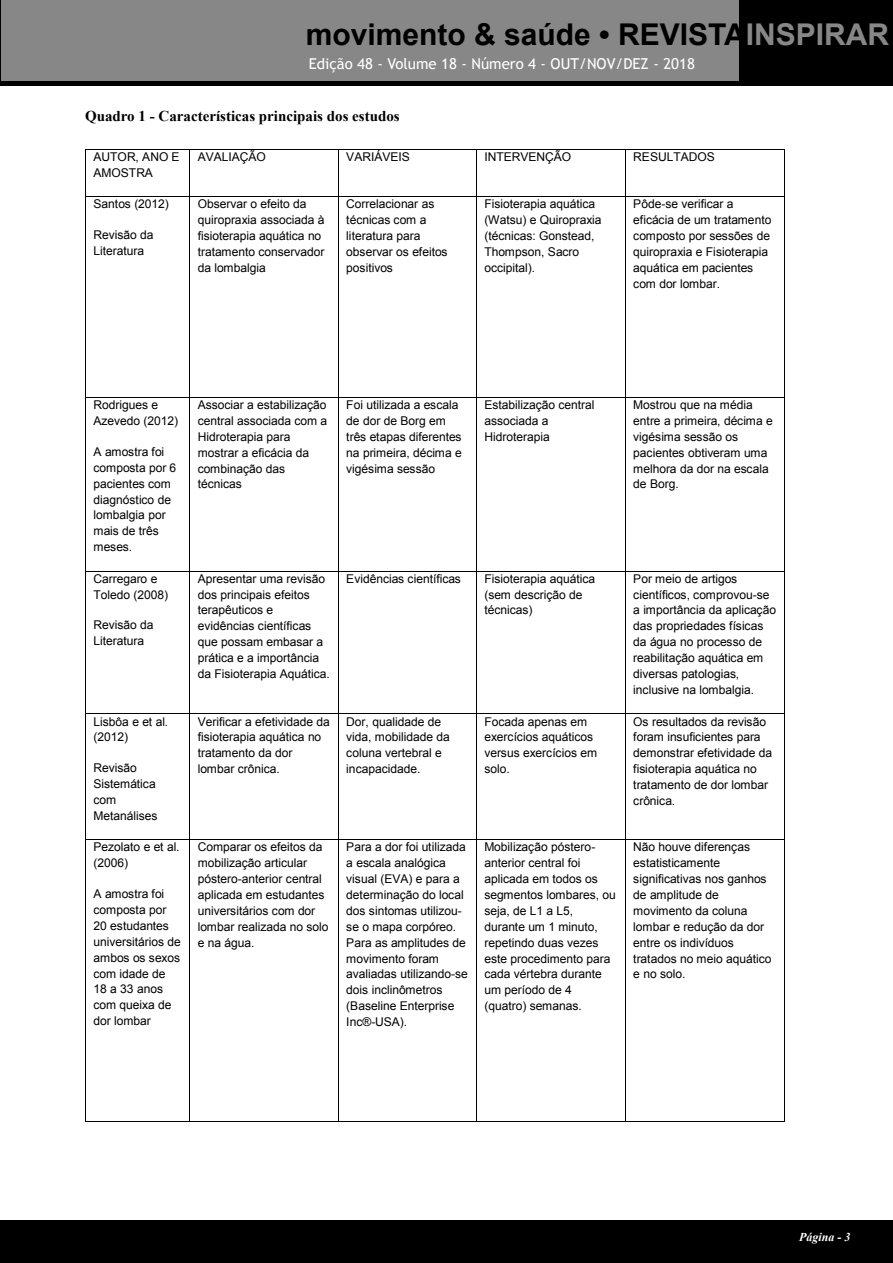
<style>
.page{position:relative;width:893px;height:1263px;background:#fff}
.page>*{position:absolute;margin:0;border:0;box-sizing:border-box;transform-origin:0 0}
.t1{font:700 30px "Arial";color:#000}
.t2{font:700 15px "Times New Roman";color:#000}
.t3{font:15px "Trebuchet MS";color:#fff}
.t4{font:12px/15.9px "Arial";letter-spacing:-.005em;color:#000}
.t5{font:italic 700 12px "Times New Roman";color:#fff}
.s1{color:#878787}
</style>
<div class="page">
<div style="left:0;top:1220px;width:893px;height:43px;background:#000"></div>
<div style="left:0;top:0;width:893px;height:85px;background:#000"></div>
<div style="left:2px;top:0;width:737px;height:80px;background:#878787"></div>
<hr style="left:86px;top:149px;width:103px;height:1px;background:#000">
<hr style="left:190px;top:149px;width:148px;height:1px;background:#000">
<hr style="left:339px;top:149px;width:137px;height:1px;background:#000">
<hr style="left:477px;top:149px;width:148px;height:1px;background:#000">
<hr style="left:625px;top:149px;width:159px;height:1px;background:#000">
<hr style="left:85px;top:150px;width:1px;height:46px;background:#000">
<hr style="left:189px;top:150px;width:1px;height:46px;background:#000">
<hr style="left:338px;top:150px;width:1px;height:46px;background:#000">
<hr style="left:476px;top:150px;width:1px;height:46px;background:#000">
<hr style="left:625px;top:150px;width:1px;height:46px;background:#000">
<hr style="left:784px;top:150px;width:1px;height:46px;background:#000">
<hr style="left:86px;top:196px;width:103px;height:1px;background:#000">
<hr style="left:190px;top:196px;width:148px;height:1px;background:#000">
<hr style="left:339px;top:196px;width:137px;height:1px;background:#000">
<hr style="left:477px;top:196px;width:148px;height:1px;background:#000">
<hr style="left:625px;top:196px;width:159px;height:1px;background:#000">
<hr style="left:85px;top:197px;width:1px;height:200px;background:#000">
<hr style="left:189px;top:197px;width:1px;height:200px;background:#000">
<hr style="left:338px;top:197px;width:1px;height:200px;background:#000">
<hr style="left:476px;top:197px;width:1px;height:200px;background:#000">
<hr style="left:625px;top:197px;width:1px;height:200px;background:#000">
<hr style="left:784px;top:197px;width:1px;height:200px;background:#000">
<hr style="left:86px;top:397px;width:103px;height:1px;background:#000">
<hr style="left:190px;top:397px;width:148px;height:1px;background:#000">
<hr style="left:339px;top:397px;width:137px;height:1px;background:#000">
<hr style="left:477px;top:397px;width:148px;height:1px;background:#000">
<hr style="left:625px;top:397px;width:159px;height:1px;background:#000">
<hr style="left:85px;top:398px;width:1px;height:173px;background:#000">
<hr style="left:189px;top:398px;width:1px;height:173px;background:#000">
<hr style="left:338px;top:398px;width:1px;height:173px;background:#000">
<hr style="left:476px;top:398px;width:1px;height:173px;background:#000">
<hr style="left:625px;top:398px;width:1px;height:173px;background:#000">
<hr style="left:784px;top:398px;width:1px;height:173px;background:#000">
<hr style="left:86px;top:571px;width:103px;height:1px;background:#000">
<hr style="left:190px;top:571px;width:148px;height:1px;background:#000">
<hr style="left:339px;top:571px;width:137px;height:1px;background:#000">
<hr style="left:477px;top:571px;width:148px;height:1px;background:#000">
<hr style="left:625px;top:571px;width:159px;height:1px;background:#000">
<hr style="left:85px;top:571px;width:1px;height:142px;background:#000">
<hr style="left:189px;top:571px;width:1px;height:142px;background:#000">
<hr style="left:338px;top:571px;width:1px;height:142px;background:#000">
<hr style="left:476px;top:571px;width:1px;height:142px;background:#000">
<hr style="left:625px;top:571px;width:1px;height:142px;background:#000">
<hr style="left:784px;top:571px;width:1px;height:142px;background:#000">
<hr style="left:86px;top:713px;width:103px;height:1px;background:#000">
<hr style="left:190px;top:713px;width:148px;height:1px;background:#000">
<hr style="left:339px;top:713px;width:137px;height:1px;background:#000">
<hr style="left:477px;top:713px;width:148px;height:1px;background:#000">
<hr style="left:625px;top:713px;width:159px;height:1px;background:#000">
<hr style="left:85px;top:714px;width:1px;height:125px;background:#000">
<hr style="left:189px;top:714px;width:1px;height:125px;background:#000">
<hr style="left:338px;top:714px;width:1px;height:125px;background:#000">
<hr style="left:476px;top:714px;width:1px;height:125px;background:#000">
<hr style="left:625px;top:714px;width:1px;height:125px;background:#000">
<hr style="left:784px;top:714px;width:1px;height:125px;background:#000">
<hr style="left:86px;top:839px;width:103px;height:1px;background:#000">
<hr style="left:190px;top:839px;width:148px;height:1px;background:#000">
<hr style="left:339px;top:839px;width:137px;height:1px;background:#000">
<hr style="left:477px;top:839px;width:148px;height:1px;background:#000">
<hr style="left:625px;top:839px;width:159px;height:1px;background:#000">
<hr style="left:85px;top:840px;width:1px;height:281px;background:#000">
<hr style="left:189px;top:840px;width:1px;height:281px;background:#000">
<hr style="left:338px;top:840px;width:1px;height:281px;background:#000">
<hr style="left:476px;top:840px;width:1px;height:281px;background:#000">
<hr style="left:625px;top:840px;width:1px;height:281px;background:#000">
<hr style="left:784px;top:840px;width:1px;height:281px;background:#000">
<hr style="left:86px;top:1121px;width:103px;height:1px;background:#000">
<hr style="left:190px;top:1121px;width:148px;height:1px;background:#000">
<hr style="left:339px;top:1121px;width:137px;height:1px;background:#000">
<hr style="left:477px;top:1121px;width:148px;height:1px;background:#000">
<hr style="left:625px;top:1121px;width:159px;height:1px;background:#000">
<h1 class="t1" style="left:306px;top:14px;width:585px">movimento &amp; saúde • REVISTA<span class="s1">INSPIRAR</span></h1>
<p class="t3" style="left:309px;top:55px;width:388px">Edição 48 - Volume 18 - Número 4 - OUT/NOV/DEZ - 2018</p>
<p class="t2" style="left:85px;top:105px;width:316px">Quadro 1 - Características principais dos estudos</p>
<p class="t4" style="left:94px;top:149px;width:88px">AUTOR, ANO E<br>AMOSTRA</p>
<p class="t4" style="left:198px;top:149px;width:70px">AVALIAÇÃO</p>
<p class="t4" style="left:346px;top:149px;width:65px">VARIÁVEIS</p>
<p class="t4" style="left:484px;top:149px;width:88px">INTERVENÇÃO</p>
<p class="t4" style="left:633px;top:149px;width:83px">RESULTADOS</p>
<p class="t4" style="left:94px;top:196px;width:77px">Santos (2012)</p>
<p class="t4" style="left:94px;top:227px;width:62px">Revisão da<br>Literatura</p>
<p class="t4" style="left:198px;top:196px;width:128px">Observar o efeito da quiropraxia associada à fisioterapia aquática no tratamento conservador da lombalgia</p>
<p class="t4" style="left:346px;top:196px;width:103px">Correlacionar as técnicas com a literatura para observar os efeitos positivos</p>
<p class="t4" style="left:484px;top:196px;width:119px">Fisioterapia aquática (Watsu) e Quiropraxia (técnicas: Gonstead,<br>Thompson, Sacro occipital).</p>
<p class="t4" style="left:633px;top:196px;width:140px">Pôde-se verificar a eficácia de um tratamento composto por sessões de quiropraxia e Fisioterapia aquática em pacientes com dor lombar.</p>
<p class="t4" style="left:94px;top:397px;width:86px">Rodrigues e<br>Azevedo (2012)</p>
<p class="t4" style="left:94px;top:444px;width:84px">A amostra foi composta por 6 pacientes com diagnóstico de lombalgia por mais de três meses.</p>
<p class="t4" style="left:94px;top:570px;width:76px">Carregaro e<br>Toledo (2008)</p>
<p class="t4" style="left:94px;top:617px;width:62px">Revisão da<br>Literatura</p>
<p class="t4" style="left:94px;top:713px;width:76px">Lisbôa e et al. (2012)</p>
<p class="t4" style="left:94px;top:760px;width:66px">Revisão<br>Sistemática com<br>Metanálises</p>
<p class="t4" style="left:94px;top:839px;width:88px">Pezolato e et al. (2006)</p>
<p class="t4" style="left:94px;top:886px;width:89px">A amostra foi composta por<br>20 estudantes universitários de ambos os sexos com idade de<br>18 a 33 anos com queixa de dor lombar</p>
<p class="t4" style="left:198px;top:397px;width:131px">Associar a estabilização central associada com a<br>Hidroterapia para mostrar a eficácia da combinação das técnicas</p>
<p class="t4" style="left:346px;top:397px;width:117px">Foi utilizada a escala de dor de Borg em três etapas diferentes na primeira, décima e vigésima sessão</p>
<p class="t4" style="left:484px;top:397px;width:112px">Estabilização central associada a<br>Hidroterapia</p>
<p class="t4" style="left:633px;top:397px;width:141px">Mostrou que na média entre a primeira, décima e vigésima sessão os pacientes obtiveram uma melhora da dor na escala de Borg.</p>
<p class="t4" style="left:198px;top:570px;width:134px">Apresentar uma revisão dos principais efeitos terapêuticos e evidências científicas que possam embasar a prática e a importância da Fisioterapia Aquática.</p>
<p class="t4" style="left:346px;top:570px;width:116px">Evidências científicas</p>
<p class="t4" style="left:484px;top:570px;width:112px">Fisioterapia aquática (sem descrição de técnicas)</p>
<p class="t4" style="left:633px;top:570px;width:144px">Por meio de artigos científicos, comprovou-se a importância da aplicação das propriedades físicas da água no processo de reabilitação aquática em diversas patologias, inclusive na lombalgia.</p>
<p class="t4" style="left:198px;top:713px;width:134px">Verificar a efetividade da fisioterapia aquática no tratamento da dor lombar crônica.</p>
<p class="t4" style="left:346px;top:713px;width:105px">Dor, qualidade de vida, mobilidade da coluna vertebral e incapacidade.</p>
<p class="t4" style="left:484px;top:713px;width:114px">Focada apenas em exercícios aquáticos versus exercícios em solo.</p>
<p class="t4" style="left:633px;top:713px;width:140px">Os resultados da revisão foram insuficientes para demonstrar efetividade da fisioterapia aquática no tratamento de dor lombar crônica.</p>
<p class="t4" style="left:198px;top:839px;width:132px">Comparar os efeitos da mobilização articular póstero-anterior central aplicada em estudantes universitários com dor lombar realizada no solo e na água.</p>
<p class="t4" style="left:346px;top:839px;width:123px">Para a dor foi utilizada a escala analógica visual (EVA) e para a determinação do local dos sintomas utilizou&shy;se o mapa corpóreo.<br>Para as amplitudes de movimento foram avaliadas utilizando-se dois inclinômetros (Baseline Enterprise<br>Inc®-USA).</p>
<p class="t4" style="left:484px;top:839px;width:133px">Mobilização póstero&shy;anterior central foi aplicada em todos os segmentos lombares, ou seja, de L1 a L5, durante um 1 minuto, repetindo duas vezes este procedimento para cada vértebra durante um período de 4 (quatro) semanas.</p>
<p class="t4" style="left:633px;top:839px;width:140px">Não houve diferenças estatisticamente significativas nos ganhos de amplitude de movimento da coluna lombar e redução da dor entre os indivíduos tratados no meio aquático e no solo.</p>
<p class="t5" style="left:799px;top:1229px;width:53px">Página - 3</p>
</div>
